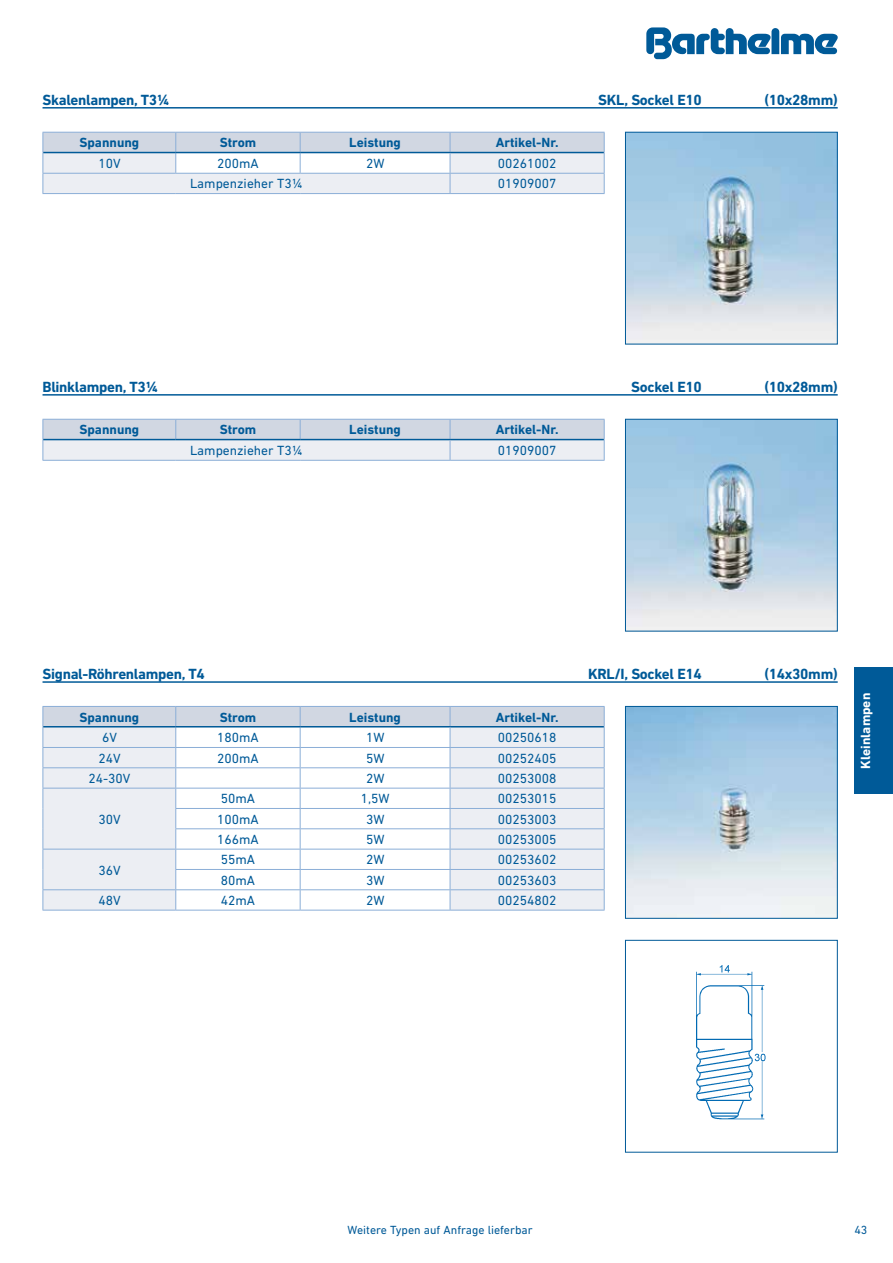
<style>
.page{position:relative;width:893px;height:1263px;background:#fff}
.page>*{position:absolute;margin:0;border:0;box-sizing:border-box;transform-origin:0 0}
.t1{font:700 15px "DIN Next LT Pro";letter-spacing:-.02em;color:#005a98}
.t2{font:13.5px "DIN Next LT Pro";color:#005a98}
.t3{font:700 13.5px "DIN Next LT Pro";color:#005a98}
.t4{font:700 13.5px "DIN Next LT Pro";color:#fff}
.t5{font:12px "DIN Next LT Pro";color:#005a98}
</style>
<div class="page">
<svg style="left:646px;top:27px;width:192px;height:32px"></svg>
<div style="left:854px;top:668px;width:39px;height:126px;background:#005a98"></div>
<img style="left:627px;top:134px;width:209px;height:208px">
<div style="left:625px;top:132px;width:213px;height:212px;border:1px solid #005a98"></div>
<hr style="left:43px;top:107px;width:795px;height:2px;background:#005a98">
<svg style="left:43px;top:132px;width:562px;height:62px;background:#dce2ec"></svg>
<img style="left:627px;top:421px;width:209px;height:208px">
<div style="left:625px;top:419px;width:213px;height:212px;border:1px solid #005a98"></div>
<hr style="left:43px;top:394px;width:795px;height:2px;background:#005a98">
<hr style="left:43px;top:460px;width:133px;height:1px;background:#8baed7">
<hr style="left:176px;top:460px;width:124px;height:1px;background:#8baed7">
<hr style="left:300px;top:460px;width:150px;height:1px;background:#8baed7">
<svg style="left:43px;top:419px;width:562px;height:41px;background:#d4dce7"></svg>
<hr style="left:450px;top:460px;width:155px;height:1px;background:#8baed7">
<img style="left:697px;top:965px;width:69px;height:155px">
<div style="left:625px;top:940px;width:213px;height:212px;border:1px solid #005a98"></div>
<hr style="left:43px;top:681px;width:795px;height:2px;background:#005a98">
<img style="left:627px;top:708px;width:209px;height:209px">
<div style="left:625px;top:706px;width:213px;height:213px;border:1px solid #005a98"></div>
<hr style="left:43px;top:910px;width:133px;height:1px;background:#8baed7">
<hr style="left:176px;top:910px;width:124px;height:1px;background:#8baed7">
<hr style="left:300px;top:910px;width:150px;height:1px;background:#8baed7">
<svg style="left:43px;top:706px;width:562px;height:204px"></svg>
<hr style="left:450px;top:910px;width:155px;height:1px;background:#8baed7">
<p class="t1" style="left:43px;top:91px;width:129px">Skalenlampen, T3¼</p>
<p class="t1" style="left:598px;top:91px;width:105px">SKL, Sockel E10</p>
<p class="t1" style="left:764px;top:91px;width:75px">(10x28mm)</p>
<p class="t3" style="left:79px;top:135px;width:61px">Spannung</p>
<p class="t3" style="left:220px;top:135px;width:38px">Strom</p>
<p class="t3" style="left:349px;top:135px;width:53px">Leistung</p>
<p class="t3" style="left:496px;top:135px;width:65px">Artikel-Nr.</p>
<p class="t2" style="left:98px;top:156px;width:24px">10V</p>
<p class="t2" style="left:217px;top:156px;width:43px">200mA</p>
<p class="t2" style="left:366px;top:156px;width:20px">2W</p>
<p class="t2" style="left:498px;top:156px;width:60px">00261002</p>
<p class="t2" style="left:190px;top:176px;width:114px">Lampenzieher T3¼</p>
<p class="t2" style="left:498px;top:176px;width:60px">01909007</p>
<p class="t1" style="left:43px;top:378px;width:118px">Blinklampen, T3¼</p>
<p class="t1" style="left:631px;top:378px;width:72px">Sockel E10</p>
<p class="t1" style="left:764px;top:378px;width:75px">(10x28mm)</p>
<p class="t3" style="left:79px;top:422px;width:61px">Spannung</p>
<p class="t3" style="left:220px;top:422px;width:38px">Strom</p>
<p class="t3" style="left:349px;top:422px;width:53px">Leistung</p>
<p class="t3" style="left:496px;top:422px;width:65px">Artikel-Nr.</p>
<p class="t2" style="left:190px;top:443px;width:114px">Lampenzieher T3¼</p>
<p class="t2" style="left:498px;top:443px;width:60px">01909007</p>
<p class="t1" style="left:43px;top:665px;width:164px">Signal-Röhrenlampen, T4</p>
<p class="t1" style="left:588px;top:665px;width:115px">KRL/I, Sockel E14</p>
<p class="t1" style="left:764px;top:665px;width:75px">(14x30mm)</p>
<p class="t3" style="left:79px;top:709px;width:61px">Spannung</p>
<p class="t3" style="left:220px;top:709px;width:38px">Strom</p>
<p class="t3" style="left:349px;top:709px;width:53px">Leistung</p>
<p class="t3" style="left:496px;top:709px;width:65px">Artikel-Nr.</p>
<p class="t2" style="left:102px;top:730px;width:16px">6V</p>
<p class="t2" style="left:217px;top:730px;width:43px">180mA</p>
<p class="t2" style="left:366px;top:730px;width:20px">1W</p>
<p class="t2" style="left:498px;top:730px;width:60px">00250618</p>
<p class="t2" style="left:98px;top:750px;width:24px">24V</p>
<p class="t2" style="left:217px;top:750px;width:43px">200mA</p>
<p class="t2" style="left:366px;top:750px;width:20px">5W</p>
<p class="t2" style="left:498px;top:750px;width:60px">00252405</p>
<p class="t2" style="left:89px;top:771px;width:43px">24-30V</p>
<p class="t2" style="left:366px;top:771px;width:20px">2W</p>
<p class="t2" style="left:498px;top:771px;width:60px">00253008</p>
<p class="t2" style="left:98px;top:811px;width:24px">30V</p>
<p class="t2" style="left:221px;top:791px;width:36px">50mA</p>
<p class="t2" style="left:361px;top:791px;width:30px">1,5W</p>
<p class="t2" style="left:498px;top:791px;width:60px">00253015</p>
<p class="t2" style="left:217px;top:811px;width:43px">100mA</p>
<p class="t2" style="left:366px;top:811px;width:20px">3W</p>
<p class="t2" style="left:498px;top:811px;width:60px">00253003</p>
<p class="t2" style="left:217px;top:832px;width:43px">166mA</p>
<p class="t2" style="left:366px;top:832px;width:20px">5W</p>
<p class="t2" style="left:498px;top:832px;width:60px">00253005</p>
<p class="t2" style="left:98px;top:862px;width:24px">36V</p>
<p class="t2" style="left:221px;top:852px;width:36px">55mA</p>
<p class="t2" style="left:366px;top:852px;width:20px">2W</p>
<p class="t2" style="left:498px;top:852px;width:60px">00253602</p>
<p class="t2" style="left:221px;top:872px;width:36px">80mA</p>
<p class="t2" style="left:366px;top:872px;width:20px">3W</p>
<p class="t2" style="left:498px;top:872px;width:60px">00253603</p>
<p class="t2" style="left:98px;top:893px;width:24px">48V</p>
<p class="t2" style="left:221px;top:893px;width:36px">42mA</p>
<p class="t2" style="left:366px;top:893px;width:20px">2W</p>
<p class="t2" style="left:498px;top:893px;width:60px">00254802</p>
<p class="t4" style="left:858px;top:769px;width:77px;rotate:-90deg">Kleinlampen</p>
<p class="t5" style="left:348px;top:1223px;width:187px">Weitere Typen auf Anfrage lieferbar</p>
<p class="t5" style="left:854px;top:1223px;width:15px">43</p>
</div>
